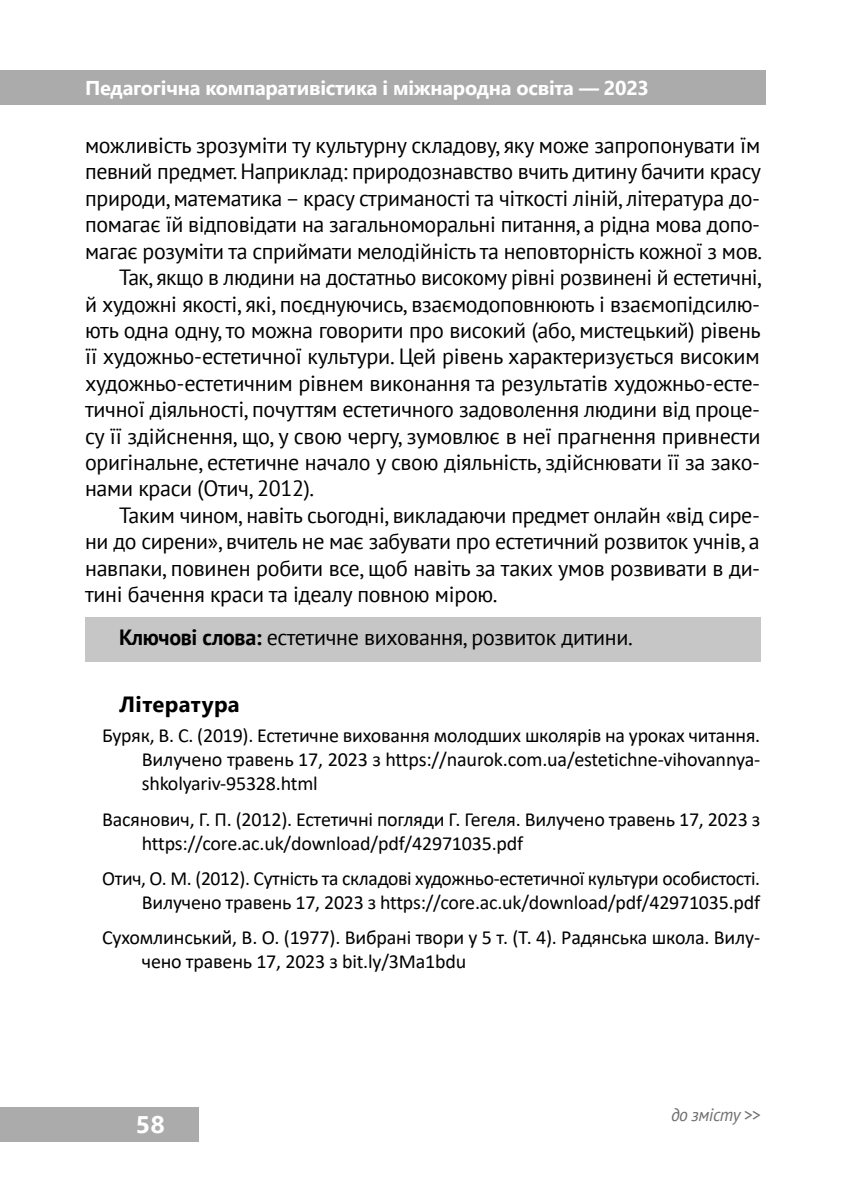
<style>
.page{position:relative;width:851px;height:1191px;background:#fff}
.page>*{position:absolute;margin:0;border:0;box-sizing:border-box;transform-origin:0 0}
.t1{font:700 24px "Segoe UI";color:#fff;scale:1.05 1}
.t2{font:22px "PT Sans";letter-spacing:-.015em;color:#000}
.t3{font:700 22px "Segoe UI";letter-spacing:.02em;color:#000}
.t4{font:20px/24px "Calibri";letter-spacing:-.01em;color:#000}
.t5{font:700 20px "Segoe UI";letter-spacing:-.015em;color:#fff}
.t6{font:italic 18px "PT Sans";letter-spacing:-.025em;color:#706f6f}
.s1{font-weight:700}
</style>
<div class="page">
<div style="left:0;top:71px;width:765px;height:34px;background:#ababab"></div>
<div style="left:0;top:1107px;width:198px;height:34px;background:#ababab"></div>
<div style="left:85px;top:617px;width:675px;height:45px;background:#c6c6c6"></div>
<p class="t5" style="left:85px;top:69px;width:565px">Педагогічна компаративістика і міжнародна освіта — 2023</p>
<p class="t2" style="left:85px;top:131px;width:676px">можливість зрозуміти ту культурну складову, яку може запропонувати їм</p>
<p class="t2" style="left:85px;top:158px;width:677px">певний предмет. Наприклад: природознавство вчить дитину бачити красу</p>
<p class="t2" style="left:85px;top:184px;width:676px">природи, математика – красу стриманості та чіткості ліній, література до-</p>
<p class="t2" style="left:85px;top:210px;width:676px">помагає їй відповідати на загальноморальні питання, а рідна мова допо-</p>
<p class="t2" style="left:85px;top:237px;width:678px">магає розуміти та сприймати мелодійність та неповторність кожної з мов.</p>
<p class="t2" style="left:119px;top:263px;width:644px">Так, якщо в людини на достатньо високому рівні розвинені й естетичні,</p>
<p class="t2" style="left:85px;top:290px;width:676px">й художні якості, які, поєднуючись, взаємодоповнюють і взаємопідсилю-</p>
<p class="t2" style="left:85px;top:316px;width:677px">ють одна одну, то можна говорити про високий (або, мистецький) рівень</p>
<p class="t2" style="left:85px;top:342px;width:676px">її художньо-естетичної культури. Цей рівень характеризується високим</p>
<p class="t2" style="left:85px;top:369px;width:676px">художньо-естетичним рівнем виконання та результатів художньо-есте-</p>
<p class="t2" style="left:85px;top:395px;width:676px">тичної діяльності, почуттям естетичного задоволення людини від проце-</p>
<p class="t2" style="left:85px;top:422px;width:677px">су її здійснення, що, у свою чергу, зумовлює в неї прагнення привнести</p>
<p class="t2" style="left:85px;top:448px;width:676px">оригінальне, естетичне начало у свою діяльність, здійснювати її за зако-</p>
<p class="t2" style="left:85px;top:474px;width:231px">нами краси (Отич, 2012).</p>
<p class="t2" style="left:119px;top:501px;width:642px">Таким чином, навіть сьогодні, викладаючи предмет онлайн «від сире-</p>
<p class="t2" style="left:85px;top:527px;width:676px">ни до сирени», вчитель не має забувати про естетичний розвиток учнів, а</p>
<p class="t2" style="left:85px;top:554px;width:676px">навпаки, повинен робити все, щоб навіть за таких умов розвивати в ди-</p>
<p class="t2" style="left:85px;top:580px;width:414px">тині бачення краси та ідеалу повною мірою.</p>
<p class="t2" style="left:119px;top:623px;width:515px"><span class="s1">Ключові слова:</span> естетичне виховання, розвиток дитини.</p>
<p class="t3" style="left:119px;top:684px;width:122px">Література</p>
<p class="t4" style="left:142px;top:723px;width:620px;text-align:justify;text-indent:-40px">Буряк, В. С. (2019). Естетичне виховання молодших школярів на уроках читання.<br>Вилучено травень 17, 2023 з https://naurok.com.ua/estetichne-vihovannya&shy;shkolyariv-95328.html</p>
<p class="t4" style="left:142px;top:806px;width:619px;text-indent:-40px">Васянович, Г. П. (2012). Естетичні погляди Г. Гегеля. Вилучено травень 17, 2023 з https://core.ac.uk/download/pdf/42971035.pdf</p>
<p class="t4" style="left:102px;top:865px;width:659px;text-align:right">Отич, О. М. (2012). Сутність та складові художньо-естетичної культури особистості.<br>Вилучено травень 17, 2023 з https://core.ac.uk/download/pdf/42971035.pdf</p>
<p class="t4" style="left:142px;top:925px;width:619px;text-indent:-40px">Сухомлинський, В. О. (1977). Вибрані твори у 5 т. (Т. 4). Радянська школа. Вилу&shy;чено травень 17, 2023 з bit.ly/3Ma1bdu</p>
<p class="t1" style="left:136px;top:1101px;width:29px">58</p>
<p class="t6" style="left:671px;top:1103px;width:91px">до змісту &gt;&gt;</p>
</div>
